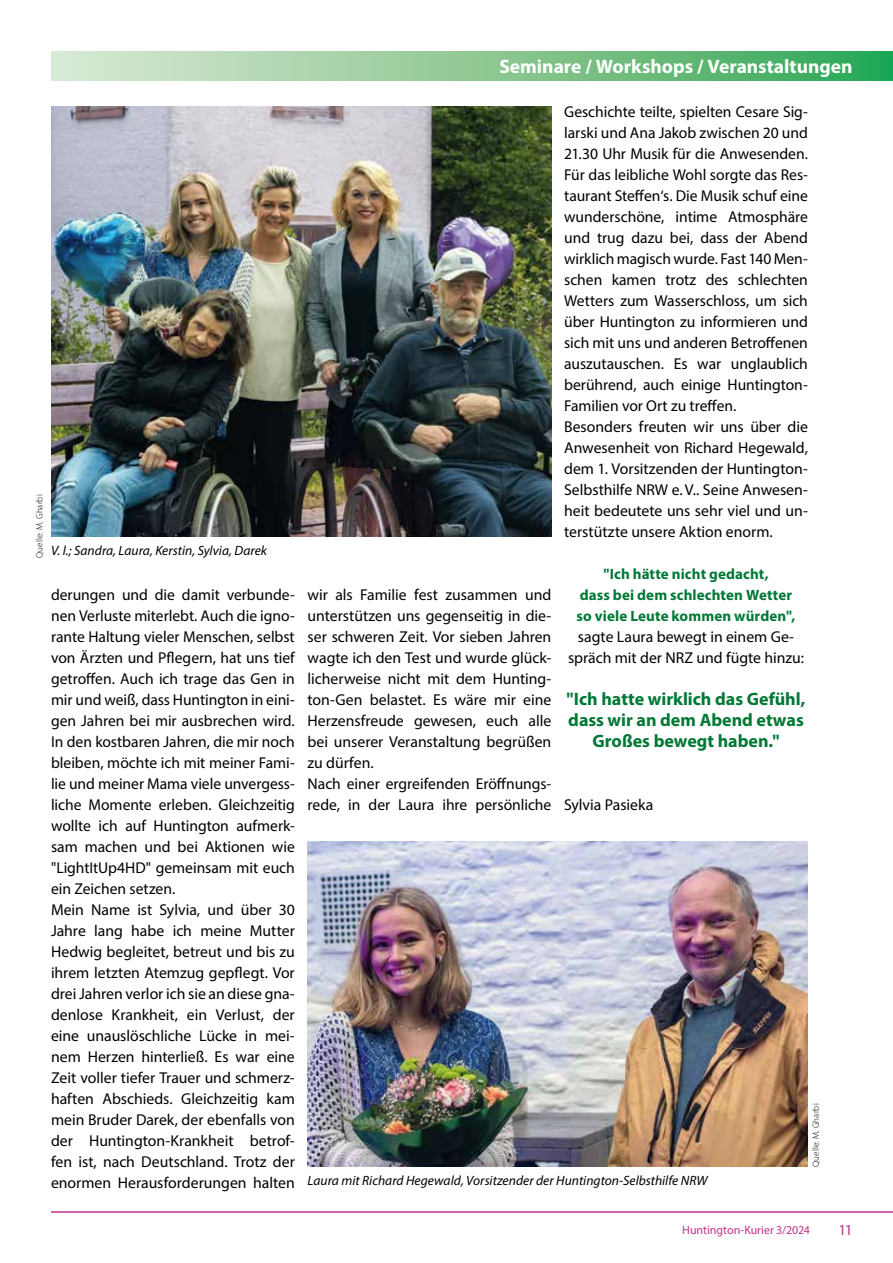
<style>
.page{position:relative;width:893px;height:1263px;background:#fff}
.page>*{position:absolute;margin:0;border:0;box-sizing:border-box;transform-origin:0 0}
.t1{font:700 19.5px "Myriad Pro";color:#fff}
.t2{font:700 18px/21px "Myriad Pro";color:#007835;text-align:center}
.t3{font:15.75px/21px "Myriad Pro";color:#000}
.t4{font:15.3px "Myriad Pro";color:#c1348b}
.t5{font:700 15px/21px "Myriad Pro";letter-spacing:.005em;color:#007835;text-align:center}
.t6{font:italic 13.5px "Myriad Pro";color:#000}
.t7{font:12px "Myriad Pro";letter-spacing:-.005em;color:#c1348b}
.t8{font:300 9px "Myriad Pro";letter-spacing:.02em;color:#000}
</style>
<div class="page">
<hr style="left:51px;top:1211px;width:842px;height:2px;background:#c1348b">
<svg style="left:51px;top:51px;width:842px;height:30px;background:#89c894"></svg>
<img style="left:51px;top:106px;width:500px;height:431px">
<img style="left:308px;top:841px;width:500px;height:326px">
<p class="t1" style="left:499px;top:54px;width:355px">Seminare / Workshops / Veranstaltungen</p>
<p class="t3" style="left:564px;top:101px;width:245px">Geschichte teilte, spielten Cesare Sig&shy;larski und Ana Jakob zwischen 20 und 21.30 Uhr Musik für die Anwesenden.<br>Für das leibliche Wohl sorgte das Res&shy;taurant Steffen‘s. Die Musik schuf eine wunderschöne, intime Atmosphäre und trug dazu bei, dass der Abend wirklich magisch wurde. Fast 140 Men&shy;schen kamen trotz des schlechten Wetters zum Wasserschloss, um sich über Huntington zu informieren und sich mit uns und anderen Betroffenen auszutauschen. Es war unglaublich berührend, auch einige Huntington-Familien vor Ort zu treffen.<br>Besonders freuten wir uns über die Anwesenheit von Richard Hegewald, dem 1. Vorsitzenden der Huntington-Selbsthilfe NRW e.V.. Seine Anwesen&shy;heit bedeutete uns sehr viel und un&shy;terstützte unsere Aktion enorm.</p>
<p class="t5" style="left:577px;top:563px;width:220px">"Ich hätte nicht gedacht,<br>dass bei dem schlechten Wetter so viele Leute kommen würden",</p>
<p class="t3" style="left:568px;top:626px;width:238px;text-align:center">sagte Laura bewegt in einem Ge&shy;spräch mit der NRZ und fügte hinzu:</p>
<p class="t2" style="left:567px;top:688px;width:240px">"Ich hatte wirklich das Gefühl, dass wir an dem Abend etwas<br>Großes bewegt haben."</p>
<p class="t8" style="left:34px;top:558px;width:65px;rotate:-90deg">Quelle: M. Gharbi</p>
<p class="t6" style="left:51px;top:542px;width:218px">V. l.; Sandra, Laura, Kerstin, Sylvia, Darek</p>
<p class="t3" style="left:51px;top:584px;width:245px">derungen und die damit verbunde&shy;nen Verluste miterlebt. Auch die igno&shy;rante Haltung vieler Menschen, selbst von Ärzten und Pflegern, hat uns tief getroffen. Auch ich trage das Gen in mir und weiß, dass Huntington in eini&shy;gen Jahren bei mir ausbrechen wird.<br>In den kostbaren Jahren, die mir noch bleiben, möchte ich mit meiner Fami&shy;lie und meiner Mama viele unvergess&shy;liche Momente erleben. Gleichzeitig wollte ich auf Huntington aufmerk&shy;sam machen und bei Aktionen wie "LightItUp4HD" gemeinsam mit euch ein Zeichen setzen.<br>Mein Name ist Sylvia, und über 30<br>Jahre lang habe ich meine Mutter Hedwig begleitet, betreut und bis zu ihrem letzten Atemzug gepflegt. Vor drei Jahren verlor ich sie an diese gna&shy;denlose Krankheit, ein Verlust, der eine unauslöschliche Lücke in mei&shy;nem Herzen hinterließ. Es war eine Zeit voller tiefer Trauer und schmerz&shy;haften Abschieds. Gleichzeitig kam mein Bruder Darek, der ebenfalls von der Huntington-Krankheit betrof&shy;fen ist, nach Deutschland. Trotz der enormen Herausforderungen halten</p>
<p class="t3" style="left:308px;top:584px;width:245px">wir als Familie fest zusammen und unterstützen uns gegenseitig in die&shy;ser schweren Zeit. Vor sieben Jahren wagte ich den Test und wurde glück&shy;licherweise nicht mit dem Hunting&shy;ton-Gen belastet. Es wäre mir eine Herzensfreude gewesen, euch alle bei unserer Veranstaltung begrüßen zu dürfen.<br>Nach einer ergreifenden Eröffnungs&shy;rede, in der Laura ihre persönliche</p>
<p class="t3" style="left:564px;top:794px;width:91px">Sylvia Pasieka</p>
<p class="t8" style="left:810px;top:1167px;width:65px;rotate:-90deg">Quelle: M. Gharbi</p>
<p class="t6" style="left:308px;top:1172px;width:402px">Laura mit Richard Hegewald, Vorsitzender der Huntington-Selbsthilfe NRW</p>
<p class="t7" style="left:682px;top:1223px;width:129px">Huntington-Kurier 3/2024</p>
<p class="t4" style="left:838px;top:1220px;width:16px">11</p>
</div>
